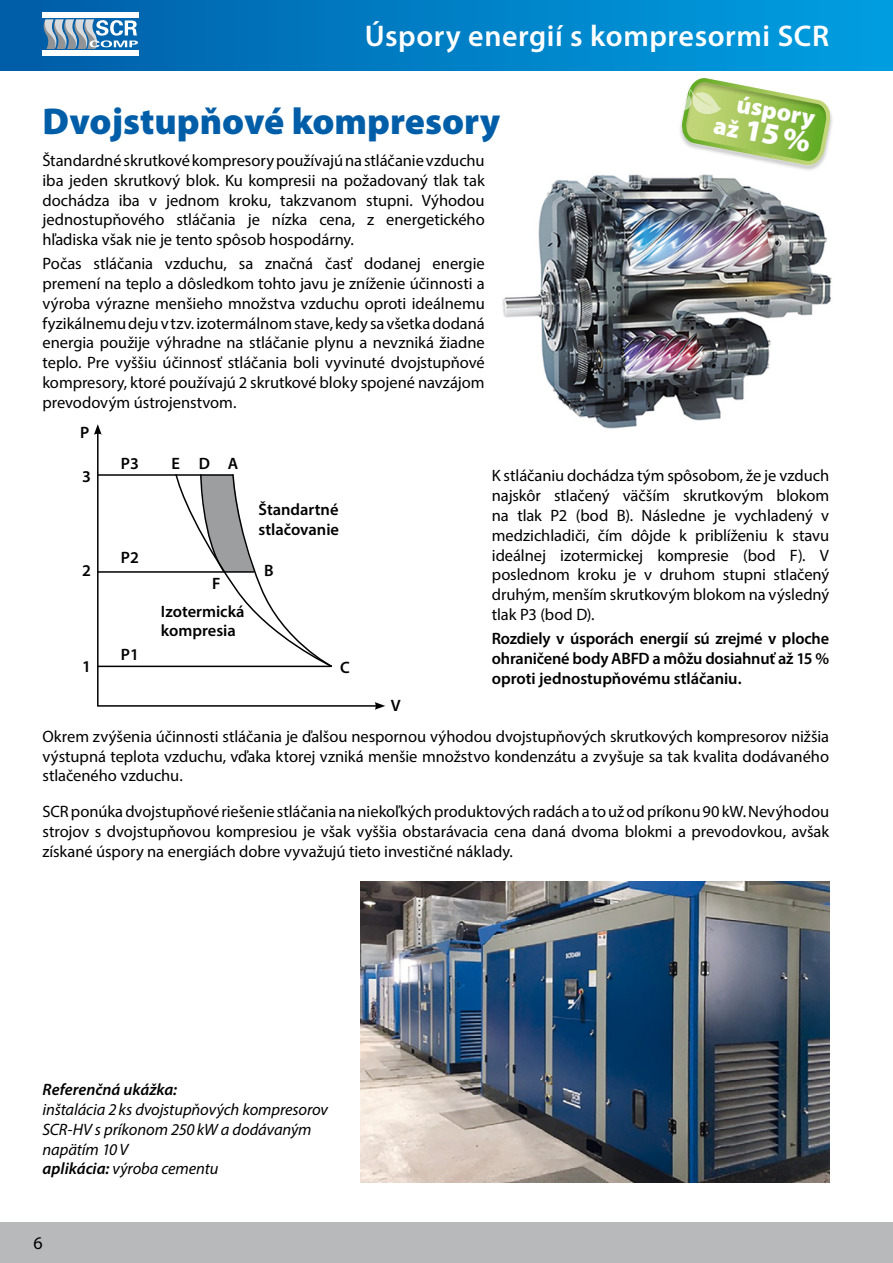
<style>
.page{position:relative;width:893px;height:1263px;background:#fff}
.page>*{position:absolute;margin:0;border:0;box-sizing:border-box;transform-origin:0 0}
.t1{font:900 37.5px "Myriad Pro";color:#005ea8}
.t2{font:900 30.3px "Myriad Pro";color:#fff}
.t3{font:600 30px "Myriad Pro";letter-spacing:.02em;color:#fff}
.t4{font:900 24.6px "Myriad Pro";color:#fff}
.t5{font:18px "Myriad Pro";color:#000}
.t6{font:16.5px/19.8px "Myriad Pro";letter-spacing:-.005em;color:#000;text-align:justify}
.t7{font:600 16.5px/19.8px "Myriad Pro";color:#000}
.t8{font:italic 16.5px/19.8px "Myriad Pro";letter-spacing:-.005em;color:#000}
.t9{font:italic 600 16.5px "Myriad Pro";color:#000}
.s1{font-size:24.6px}
.s2{font-weight:600}
</style>
<div class="page">
<div style="left:0;top:1222px;width:893px;height:41px;background:#b7b9ba"></div>
<div style="left:0;top:0;width:893px;height:70px;background:linear-gradient(to right,#0761a9,#009ee1)"></div>
<div style="left:43px;top:13px;width:96px;height:5px;background:#fff"></div>
<div style="left:43px;top:50px;width:96px;height:5px;background:#fff"></div>
<svg style="left:43px;top:19px;width:95px;height:30px"></svg>
<img style="left:502px;top:174px;width:330px;height:255px">
<img style="left:360px;top:882px;width:469px;height:301px">
<hr style="left:97px;top:432px;width:2px;height:274px;background:#000">
<svg style="left:94px;top:424px;width:8px;height:11px"></svg>
<hr style="left:97px;top:705px;width:280px;height:2px;background:#000">
<svg style="left:375px;top:702px;width:10px;height:8px"></svg>
<hr style="left:98px;top:666px;width:234px;height:1px;background:#000">
<hr style="left:98px;top:571px;width:156px;height:2px;background:#000">
<hr style="left:98px;top:474px;width:135px;height:2px;background:#000">
<svg style="left:175px;top:474px;width:157px;height:194px"></svg>
<div style="left:679px;top:78px;width:155px;height:94px;background:#000;opacity:.23"></div>
<svg style="left:679px;top:79px;width:151px;height:85px"></svg>
<h3 class="t3" style="left:365px;top:17px;width:466px">Úspory energií s kompresormi SCR</h3>
<h1 class="t1" style="left:43px;top:97px;width:459px">Dvojstupňové kompresory</h1>
<p class="t6" style="left:43px;top:150px;width:444px">Štandardné skrutkové kompresory používajú na stláčanie vzduchu iba jeden skrutkový blok. Ku kompresii na požadovaný tlak tak dochádza iba v jednom kroku, takzvanom stupni. Výhodou jednostupňového stláčania je nízka cena, z energetického hľadiska však nie je tento spôsob hospodárny.</p>
<p class="t6" style="left:43px;top:253px;width:444px">Počas stláčania vzduchu, sa značná časť dodanej energie premení na teplo a dôsledkom tohto javu je zníženie účinnosti a výroba výrazne menšieho množstva vzduchu oproti ideálnemu fyzikálnemu deju v tzv. izotermálnom stave, kedy sa všetka dodaná energia použije výhradne na stláčanie plynu a nevzniká žiadne teplo. Pre vyššiu účinnosť stláčania boli vyvinuté dvojstupňové kompresory, ktoré používajú 2 skrutkové bloky spojené navzájom prevodovým ústrojenstvom.</p>
<p class="t7" style="left:80px;top:422px;width:11px">P</p>
<h3 class="t4" style="left:740px;top:87px;width:81px;rotate:11deg">úspory</h3>
<h2 class="t2" style="left:718px;top:103px;width:99px;rotate:11deg"><span class="s1">až</span> 15%</h2>
<p class="t7" style="left:82px;top:466px;width:10px">3</p>
<p class="t7" style="left:82px;top:560px;width:10px">2</p>
<p class="t7" style="left:82px;top:656px;width:10px">1</p>
<p class="t7" style="left:121px;top:453px;width:20px">P3</p>
<p class="t7" style="left:121px;top:547px;width:20px">P2</p>
<p class="t7" style="left:121px;top:644px;width:20px">P1</p>
<p class="t7" style="left:171px;top:453px;width:69px">EDA</p>
<p class="t7" style="left:212px;top:574px;width:10px">F</p>
<p class="t7" style="left:161px;top:601px;width:85px">Izotermická kompresia</p>
<p class="t7" style="left:259px;top:500px;width:82px">Štandartné stlačovanie</p>
<p class="t7" style="left:264px;top:560px;width:11px">B</p>
<p class="t7" style="left:340px;top:657px;width:11px">C</p>
<p class="t6" style="left:492px;top:466px;width:339px">K stláčaniu dochádza tým spôsobom, že je vzduch najskôr stlačený väčším skrutkovým blokom na tlak P2 (bod B). Následne je vychladený v medzichladiči, čím dôjde k priblíženiu k stavu ideálnej izotermickej kompresie (bod F). V poslednom kroku je v druhom stupni stlačený druhým, menším skrutkovým blokom na výsledný tlak P3 (bod D).</p>
<p class="t7" style="left:492px;top:628px;width:339px;text-align:justify">Rozdiely v úsporách energií sú zrejmé v ploche ohraničené body ABFD a môžu dosiahnuť až 15 % oproti jednostupňovému stláčaniu.</p>
<p class="t7" style="left:391px;top:695px;width:11px">V</p>
<p class="t6" style="left:43px;top:726px;width:788px">Okrem zvýšenia účinnosti stláčania je ďalšou nespornou výhodou dvojstupňových skrutkových kompresorov nižšia výstupná teplota vzduchu, vďaka ktorej vzniká menšie množstvo kondenzátu a zvyšuje sa tak kvalita dodávaného stlačeného vzduchu.</p>
<p class="t6" style="left:43px;top:801px;width:788px">SCR ponúka dvojstupňové riešenie stláčania na niekoľkých produktových radách a to už od príkonu 90 kW. Nevýhodou strojov s dvojstupňovou kompresiou je však vyššia obstarávacia cena daná dvoma blokmi a prevodovkou, avšak získané úspory na energiách dobre vyvažujú tieto investičné náklady.</p>
<p class="t9" style="left:43px;top:1079px;width:136px">Referenčná ukážka:</p>
<p class="t8" style="left:43px;top:1099px;width:287px">inštalácia 2 ks dvojstupňových kompresorov<br>SCR-HV s príkonom 250 kW a dodávaným napätím 10V<br><span class="s2">aplikácia:</span> výroba cementu</p>
<p class="t5" style="left:33px;top:1232px;width:11px">6</p>
</div>
